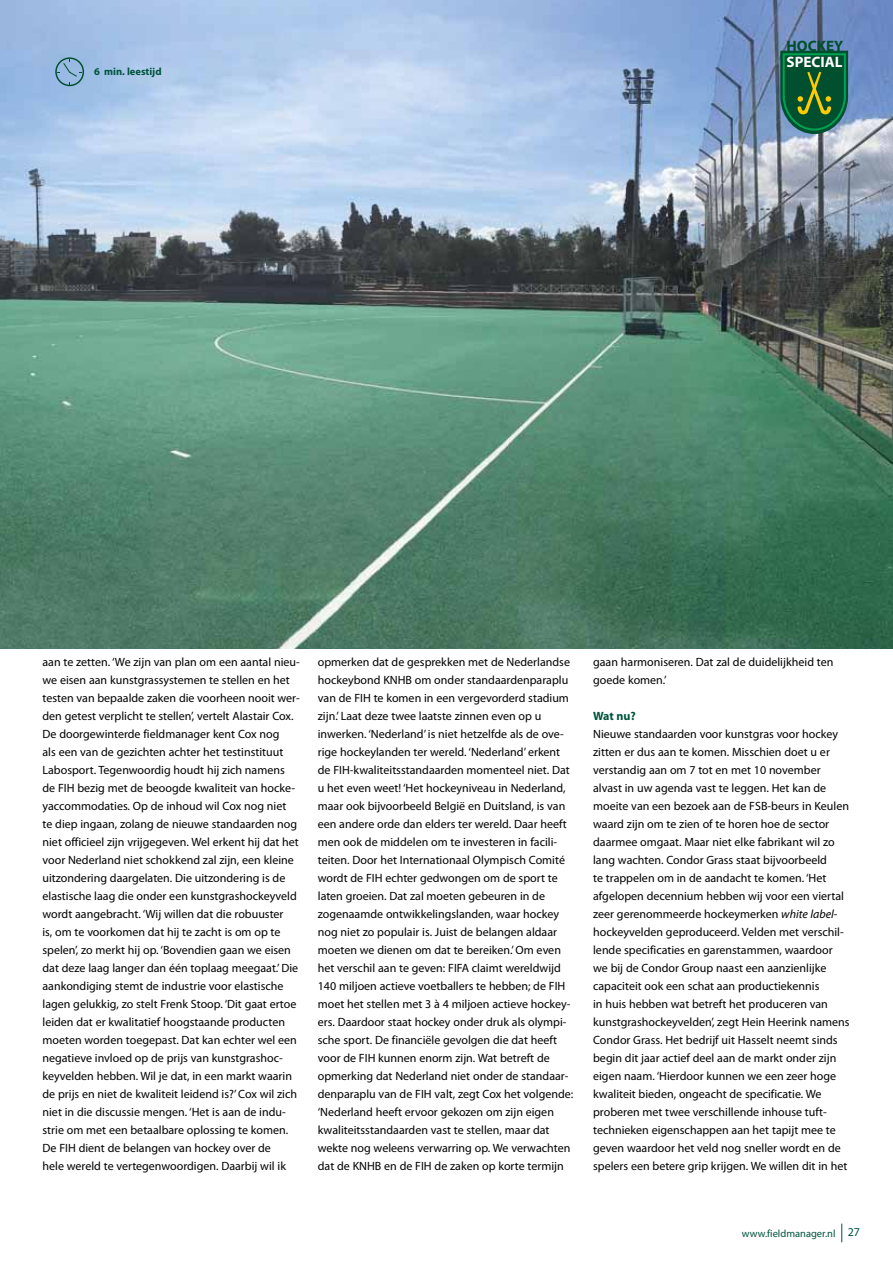
<style>
.page{position:relative;width:893px;height:1263px;background:#fff}
.page>*{position:absolute;margin:0;border:0;box-sizing:border-box;transform-origin:0 0}
.t1{font:700 15.15px "Myriad Pro";color:#fff}
.t2{font:700 15.15px "Myriad Pro";color:#004f2e}
.t3{font:12px/18px "Myriad Pro";color:#000}
.t4{font:700 12px "Myriad Pro";color:#00533d}
.t5{font:10.5px "Myriad Pro";color:#00533d}
.t6{font:700 10.5px "Myriad Pro";color:#00533d}
.s1{font-style:italic}
.s2{font-size:12px}
</style>
<div class="page">
<svg style="left:841px;top:1223px;width:1px;height:19px"></svg>
<img style="left:0;top:0;width:893px;height:648px">
<svg style="left:55px;top:57px;width:29px;height:29px"></svg>
<svg style="left:780px;top:38px;width:68px;height:96px;background:#286b4e"></svg>
<p class="t6" style="left:94px;top:65px;width:69px">6 min. leestijd</p>
<p class="t2" style="left:786px;top:36px;width:58px">HOCKEY</p>
<p class="t1" style="left:786px;top:52px;width:57px">SPECIAL</p>
<p class="t3" style="left:43px;top:653px;width:259px">aan te zetten. ‘We zijn van plan om een aantal nieu&shy;we eisen aan kunstgrassystemen te stellen en het testen van bepaalde zaken die voorheen nooit wer&shy;den getest verplicht te stellen’, vertelt Alastair Cox.<br>De doorgewinterde fieldmanager kent Cox nog<br>als een van de gezichten achter het testinstituut Labosport. Tegenwoordig houdt hij zich namens de FIH bezig met de beoogde kwaliteit van hocke&shy;yaccommodaties. Op de inhoud wil Cox nog niet<br>te diep ingaan, zolang de nieuwe standaarden nog niet officieel zijn vrijgegeven. Wel erkent hij dat het voor Nederland niet schokkend zal zijn, een kleine uitzondering daargelaten. Die uitzondering is de elastische laag die onder een kunstgrashockeyveld wordt aangebracht. ‘Wij willen dat die robuuster<br>is, om te voorkomen dat hij te zacht is om op te spelen’, zo merkt hij op. ‘Bovendien gaan we eisen dat deze laag langer dan één toplaag meegaat.’ Die aankondiging stemt de industrie voor elastische lagen gelukkig, zo stelt Frenk Stoop. ‘Dit gaat ertoe leiden dat er kwalitatief hoogstaande producten moeten worden toegepast. Dat kan echter wel een negatieve invloed op de prijs van kunstgrashoc&shy;keyvelden hebben. Wil je dat, in een markt waarin de prijs en niet de kwaliteit leidend is?’ Cox wil zich niet in die discussie mengen. ‘Het is aan de indu&shy;strie om met een betaalbare oplossing te komen.<br>De FIH dient de belangen van hockey over de<br>hele wereld te vertegenwoordigen. Daarbij wil ik</p>
<p class="t3" style="left:318px;top:653px;width:257px">opmerken dat de gesprekken met de Nederlandse hockeybond KNHB om onder standaardenparaplu van de FIH te komen in een vergevorderd stadium zijn.’ Laat deze twee laatste zinnen even op u inwerken. ‘Nederland’ is niet hetzelfde als de ove&shy;rige hockeylanden ter wereld. ‘Nederland’ erkent de FIH-kwaliteitsstandaarden momenteel niet. Dat u het even weet! ‘Het hockeyniveau in Nederland, maar ook bijvoorbeeld België en Duitsland, is van een andere orde dan elders ter wereld. Daar heeft men ook de middelen om te investeren in facili&shy;teiten. Door het Internationaal Olympisch Comité wordt de FIH echter gedwongen om de sport te laten groeien. Dat zal moeten gebeuren in de zogenaamde ontwikkelingslanden, waar hockey nog niet zo populair is. Juist de belangen aldaar moeten we dienen om dat te bereiken.’ Om even het verschil aan te geven: FIFA claimt wereldwijd 140 miljoen actieve voetballers te hebben; de FIH moet het stellen met 3 à 4 miljoen actieve hockey&shy;ers. Daardoor staat hockey onder druk als olympi&shy;sche sport. De financiële gevolgen die dat heeft voor de FIH kunnen enorm zijn. Wat betreft de opmerking dat Nederland niet onder de standaar&shy;denparaplu van de FIH valt, zegt Cox het volgende: ‘Nederland heeft ervoor gekozen om zijn eigen kwaliteitsstandaarden vast te stellen, maar dat wekte nog weleens verwarring op. We verwachten dat de KNHB en de FIH de zaken op korte termijn</p>
<p class="t3" style="left:593px;top:653px;width:242px">gaan harmoniseren. Dat zal de duidelijkheid ten goede komen.’</p>
<p class="t4" style="left:593px;top:708px;width:44px">Wat nu?</p>
<p class="t3" style="left:593px;top:725px;width:258px">Nieuwe standaarden voor kunstgras voor hockey zitten er dus aan te komen. Misschien doet u er verstandig aan om 7 tot en met 10 november alvast in uw agenda vast te leggen. Het kan de moeite van een bezoek aan de FSB-beurs in Keulen waard zijn om te zien of te horen hoe de sector daarmee omgaat. Maar niet elke fabrikant wil zo lang wachten. Condor Grass staat bijvoorbeeld<br>te trappelen om in de aandacht te komen. ‘Het afgelopen decennium hebben wij voor een viertal zeer gerenommeerde hockeymerken <span class="s1">white label&shy;</span>hockeyvelden geproduceerd. Velden met verschil&shy;lende specificaties en garenstammen, waardoor we bij de Condor Group naast een aanzienlijke capaciteit ook een schat aan productiekennis<br>in huis hebben wat betreft het produceren van kunstgrashockeyvelden’, zegt Hein Heerink namens Condor Grass. Het bedrijf uit Hasselt neemt sinds begin dit jaar actief deel aan de markt onder zijn eigen naam. ‘Hierdoor kunnen we een zeer hoge kwaliteit bieden, ongeacht de specificatie. We proberen met twee verschillende inhouse tuft&shy;technieken eigenschappen aan het tapijt mee te geven waardoor het veld nog sneller wordt en de spelers een betere grip krijgen. We willen dit in het</p>
<p class="t5" style="left:742px;top:1227px;width:120px">www.fieldmanager.nl <span class="s2">27</span></p>
</div>
